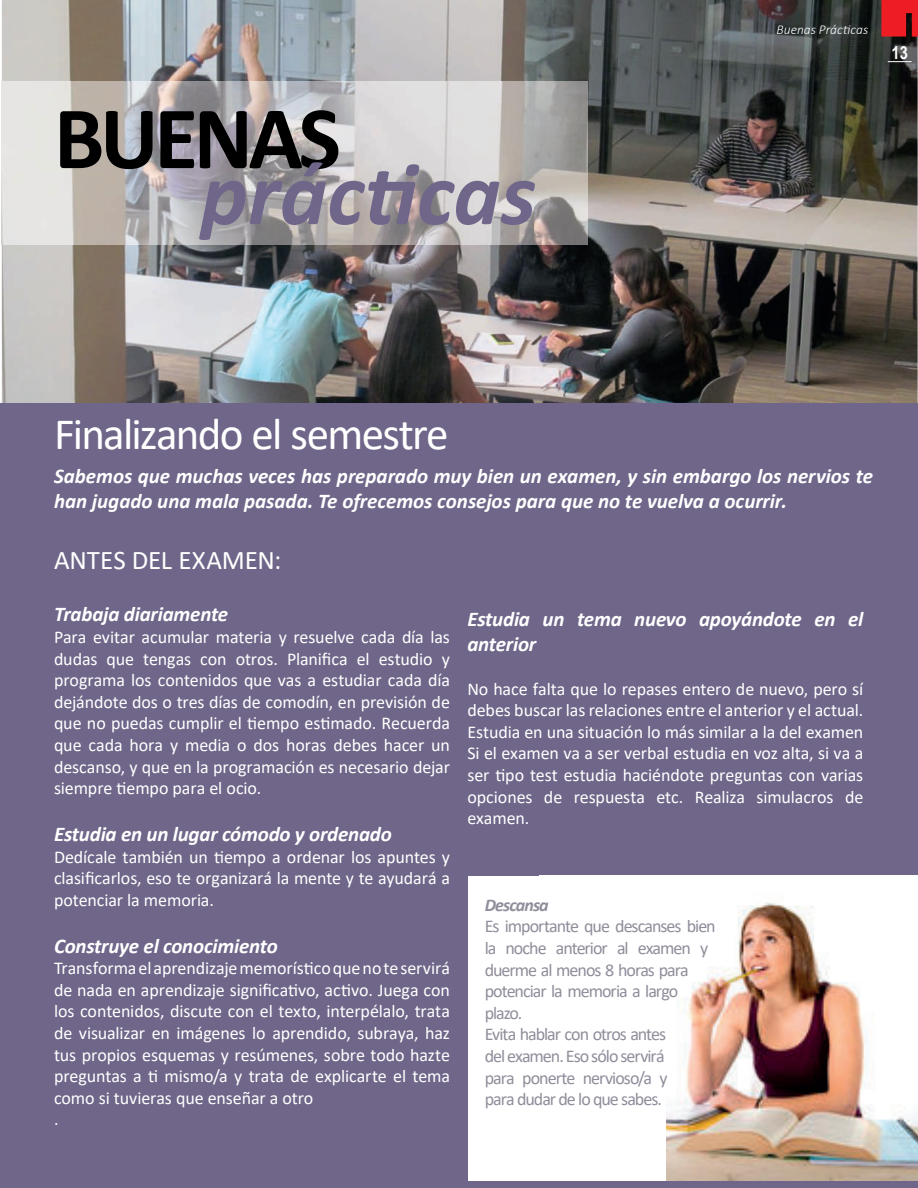
<style>
.page{position:relative;width:918px;height:1188px;background:#fff}
.page>*{position:absolute;margin:0;border:0;box-sizing:border-box;transform-origin:0 0}
.t1{font:italic 700 90px "Calibri";color:#6f6689}
.t2{font:700 90px "Calibri";letter-spacing:-.05em;color:#000001}
.t3{font:45px "Calibri";letter-spacing:-.04em;color:#fff}
.t4{font:27px "Calibri";letter-spacing:-.005em;color:#fff}
.t5{font:italic 700 21px/25.2px "Calibri";letter-spacing:-.005em;color:#fff}
.t6{font:18px/21.6px "Calibri";letter-spacing:-.005em;color:#fff;text-align:justify}
.t7{font:18px/21.6px "Calibri";letter-spacing:-.055em;color:#918d9b}
.t8{font:italic 700 18px "Calibri";letter-spacing:-.05em;color:#918d9b}
.t9{font:700 18px "Arial Narrow";color:#fff}
.t10{font:italic 300 13.5px "Calibri";color:#fff}
</style>
<div class="page">
<img style="left:2px;top:0;width:916px;height:403px">
<img style="left:2px;top:81px;width:586px;height:164px">
<div style="left:0;top:403px;width:918px;height:785px;background:#6f6689"></div>
<img style="left:539px;top:875px;width:379px;height:305px">
<div style="left:468px;top:876px;width:198px;height:304px;background:#fff"></div>
<svg style="left:881px;top:0;width:37px;height:37px"></svg>
<svg style="left:888px;top:61px;width:24px;height:1px"></svg>
<h1 class="t2" style="left:54px;top:75px;width:289px">BUENAS</h1>
<h1 class="t1" style="left:201px;top:130px;width:337px">prácticas</h1>
<p class="t10" style="left:776px;top:21px;width:93px">Buenas Prácticas</p>
<p class="t9" style="left:892px;top:39px;width:18px">13</p>
<h2 class="t3" style="left:54px;top:403px;width:396px">Finalizando el semestre</h2>
<p class="t5" style="left:54px;top:463px;width:821px">Sabemos que muchas veces has preparado muy bien un examen, y sin embargo los nervios te han jugado una mala pasada. Te ofrecemos consejos para que no te vuelva a ocurrir.</p>
<h3 class="t4" style="left:54px;top:541px;width:229px">ANTES DEL EXAMEN:</h3>
<p class="t5" style="left:54px;top:601px;width:176px">Trabaja diariamente</p>
<p class="t6" style="left:54px;top:626px;width:398px">Para evitar acumular materia y resuelve cada día las dudas que tengas con otros. Planifica el estudio y programa los contenidos que vas a estudiar cada día dejándote dos o tres días de comodín, en previsión de que no puedas cumplir el tiempo estimado. Recuerda que cada hora y media o dos horas debes hacer un descanso, y que en la programación es necesario dejar siempre tiempo para el ocio.</p>
<p class="t5" style="left:54px;top:821px;width:339px">Estudia en un lugar cómodo y ordenado</p>
<p class="t6" style="left:54px;top:845px;width:398px">Dedícale también un tiempo a ordenar los apuntes y clasificarlos, eso te organizará la mente y te ayudará a potenciar la memoria.</p>
<p class="t5" style="left:54px;top:932px;width:225px">Construye el conocimiento</p>
<p class="t6" style="left:54px;top:957px;width:398px;text-align:left">Transforma el aprendizaje memorístico que no te servirá de nada en aprendizaje significativo, activo. Juega con los contenidos, discute con el texto, interpélalo, trata de visualizar en imágenes lo aprendido, subraya, haz tus propios esquemas y resúmenes, sobre todo hazte preguntas a ti mismo/a y trata de explicarte el tema como si tuvieras que enseñar a otro<br>.</p>
<p class="t5" style="left:467px;top:606px;width:397px">Estudia un tema nuevo apoyándote en el anterior</p>
<p class="t6" style="left:467px;top:677px;width:398px">No hace falta que lo repases entero de nuevo, pero sí debes buscar las relaciones entre el anterior y el actual.<br>Estudia en una situación lo más similar a la del examen Si el examen va a ser verbal estudia en voz alta, si va a ser tipo test estudia haciéndote preguntas con varias opciones de respuesta etc. Realiza simulacros de examen.</p>
<p class="t8" style="left:485px;top:892px;width:66px">Descansa</p>
<p class="t7" style="left:485px;top:915px;width:232px">Es importante que descanses bien la noche anterior al examen y duerme al menos 8 horas para potenciar la memoria a largo plazo.<br>Evita hablar con otros antes<br>del examen. Eso sólo servirá<br>para ponerte nervioso/a y<br>para dudar de lo que sabes.</p>
</div>
